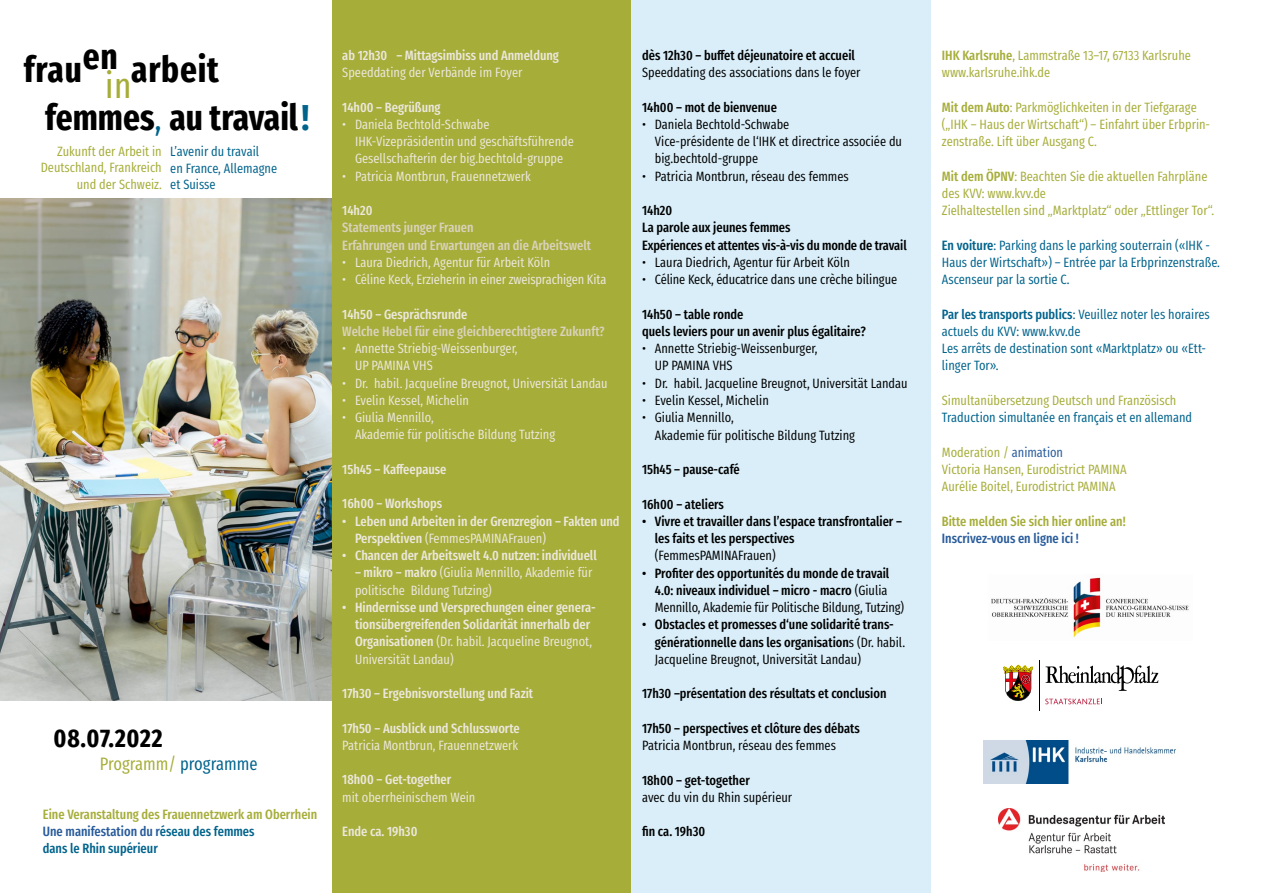
<style>
.page{position:relative;width:1263px;height:893px;background:#fff}
.page>*{position:absolute;margin:0;border:0;box-sizing:border-box;transform-origin:0 0}
.t1{font:700 36px/47.2px "Fira Sans Compressed";color:#000;text-align:center}
.t2{font:36px "Fira Sans Compressed";color:#a6ad39}
.t3{font:700 25.5px "Fira Sans Compressed";letter-spacing:.03em;color:#000}
.t4{font:18px "Fira Sans Compressed";color:#a6ad39}
.t5{font:500 13.5px/17.2px "Fira Sans Compressed";color:#000}
.t6{font:13.5px/17.2px "Fira Sans Compressed";color:#ece8dd}
.t7{font:13.5px/17.2px "Fira Sans Compressed";color:#000}
.t8{font:13.5px/17.2px "Fira Sans Compressed";color:#a6ad39}
.t9{font:500 13.5px/17.2px "Fira Sans Compressed";color:#ece8dd}
.t10{font:13.5px/17.2px "Fira Sans Compressed";color:#00638c}
.t11{font:500 13.5px/17.2px "Fira Sans Compressed";color:#a6ad39}
.t12{font:500 13.5px/17.2px "Fira Sans Compressed";color:#dad2bb}
.t13{font:500 13.5px "Fira Sans Compressed";color:#275b9b}
.s1{font-weight:400;color:#00638c}
.s2{color:#00638c}
.s3{color:#275b9b}
.s4{font-weight:400}
.s5{font-weight:500}
</style>
<div class="page">
<img style="left:0;top:199px;width:332px;height:501px">
<div style="left:332px;top:0;width:299px;height:892px;background:#a6ad39"></div>
<div style="left:631px;top:0;width:299px;height:892px;background:#d9eef9"></div>
<img style="left:998px;top:809px;width:166px;height:62px">
<img style="left:983px;top:741px;width:193px;height:43px">
<svg style="left:1045px;top:665px;width:113px;height:26px"></svg>
<svg style="left:1003px;top:665px;width:30px;height:36px"></svg>
<svg style="left:1045px;top:699px;width:57px;height:5px"></svg>
<hr style="left:1039px;top:660px;width:1px;height:50px;background:#000">
<img style="left:991px;top:577px;width:198px;height:61px">
<h1 class="t1" style="left:83px;top:31px;width:37px">en</h1>
<h1 class="t2" style="left:105px;top:58px;width:28px">in</h1>
<h1 class="t1" style="left:45px;top:44px;width:266px">arbeit<br>femmes<span class="s1">,</span> au travail<span class="s2">!</span></h1>
<h1 class="t1" style="left:24px;top:44px;width:60px">frau</h1>
<p class="t8" style="left:41px;top:143px;width:123px;line-height:16.2px;text-align:right">Zukunft der Arbeit in<br>Deutschland, Frankreich und der Schweiz.</p>
<p class="t10" style="left:170px;top:143px;width:108px;line-height:16.5px">L’avenir du travail<br>en France, Allemagne et Suisse</p>
<h2 class="t3" style="left:54px;top:717px;width:110px">08.07.2022</h2>
<h3 class="t4" style="left:100px;top:750px;width:159px">Programm/ <span class="s2">programme</span></h3>
<p class="t11" style="left:43px;top:805px;width:276px">Eine Veranstaltung des Frauennetzwerk am Oberrhein<br><span class="s3">Une manifestation du r</span><span class="s2">éseau des femmes<br>dans le Rhin supérieur</span></p>
<p class="t9" style="left:342px;top:46px;width:218px">ab 12h30 – Mittagsimbiss und Anmeldung</p>
<p class="t6" style="left:342px;top:63px;width:182px">Speeddating der Verbände im Foyer</p>
<p class="t9" style="left:342px;top:98px;width:100px">14h00 – Begrüßung</p>
<p class="t6" style="left:355px;top:115px;width:220px;text-indent:-13px">• Daniela Bechtold-Schwabe<br>IHK-Vizepräsidentin und geschäftsführende<br>Gesellschafterin der big.bechtold-gruppe</p>
<p class="t6" style="left:342px;top:167px;width:190px">• Patricia Montbrun, Frauennetzwerk</p>
<p class="t9" style="left:342px;top:201px;width:32px">14h20</p>
<p class="t12" style="left:342px;top:218px;width:250px">Statements junger Frauen<br>Erfahrungen und Erwartungen an die Arbeitswelt</p>
<p class="t6" style="left:342px;top:253px;width:209px">• Laura Diedrich, Agentur für Arbeit Köln</p>
<p class="t6" style="left:342px;top:270px;width:265px">• Céline Keck, Erzieherin in einer zweisprachigen Kita</p>
<p class="t9" style="left:342px;top:305px;width:127px">14h50 – Gesprächsrunde</p>
<p class="t12" style="left:342px;top:322px;width:264px">Welche Hebel für eine gleichberechtigtere Zukunft?</p>
<p class="t6" style="left:355px;top:339px;width:164px;text-indent:-13px">• Annette Striebig-Weissenburger,<br>UP PAMINA VHS</p>
<p class="t6" style="left:342px;top:374px;width:267px">• Dr. habil. Jacqueline Breugnot, Universität Landau</p>
<p class="t6" style="left:342px;top:391px;width:128px">• Evelin Kessel, Michelin</p>
<p class="t6" style="left:355px;top:408px;width:202px;text-indent:-13px">• Giulia Mennillo,<br>Akademie für politische Bildung Tutzing</p>
<p class="t9" style="left:342px;top:460px;width:106px">15h45 – Kaffeepause</p>
<p class="t9" style="left:342px;top:494px;width:101px">16h00 – Workshops</p>
<p class="t9" style="left:355px;top:512px;width:266px;text-indent:-13px">• Leben und Arbeiten in der Grenzregion – Fakten und<br>Perspektiven <span class="s4">(FemmesPAMINAFrauen)</span></p>
<p class="t9" style="left:342px;top:546px;width:256px">• Chancen der Arbeitswelt 4.0 nutzen: individuell</p>
<p class="t6" style="left:355px;top:564px;width:239px"><span class="s5">– mikro – makro</span> (Giulia Mennillo, Akademie für politische Bildung Tutzing)</p>
<p class="t9" style="left:355px;top:598px;width:242px;text-indent:-13px">• Hindernisse und Versprechungen einer genera&shy;tionsübergreifenden Solidarität innerhalb der Organisationen <span class="s4">(Dr. habil. Jacqueline Breugnot, Universität Landau)</span></p>
<p class="t9" style="left:342px;top:684px;width:192px">17h30 – Ergebnisvorstellung und Fazit</p>
<p class="t9" style="left:342px;top:719px;width:179px">17h50 – Ausblick und Schlussworte</p>
<p class="t6" style="left:342px;top:736px;width:177px">Patricia Montbrun, Frauennetzwerk</p>
<p class="t9" style="left:342px;top:770px;width:110px">18h00 – Get-together</p>
<p class="t6" style="left:342px;top:788px;width:135px">mit oberrheinischem Wein</p>
<p class="t9" style="left:342px;top:822px;width:77px">Ende ca. 19h30</p>
<p class="t5" style="left:642px;top:46px;width:214px">dès 12h30 – buffet déjeunatoire et accueil</p>
<p class="t7" style="left:642px;top:63px;width:220px">Speeddating des associations dans le foyer</p>
<p class="t5" style="left:642px;top:98px;width:136px">14h00 – mot de bienvenue</p>
<p class="t7" style="left:655px;top:115px;width:249px;text-indent:-13px">• Daniela Bechtold-Schwabe<br>Vice-présidente de l‘IHK et directrice associée du big.bechtold-gruppe</p>
<p class="t7" style="left:642px;top:167px;width:208px">• Patricia Montbrun, réseau des femmes</p>
<p class="t5" style="left:642px;top:201px;width:266px">14h20<br>La parole aux jeunes femmes<br>Expériences et attentes vis-à-vis du monde de travail</p>
<p class="t7" style="left:642px;top:253px;width:209px">• Laura Diedrich, Agentur für Arbeit Köln</p>
<p class="t7" style="left:642px;top:271px;width:257px">• Céline Keck, éducatrice dans une crèche bilingue</p>
<p class="t5" style="left:642px;top:305px;width:225px">14h50 – table ronde<br>quels leviers pour un avenir plus égalitaire?</p>
<p class="t7" style="left:655px;top:340px;width:164px;text-indent:-13px">• Annette Striebig-Weissenburger,<br>UP PAMINA VHS</p>
<p class="t7" style="left:642px;top:374px;width:267px">• Dr. habil. Jacqueline Breugnot, Universität Landau</p>
<p class="t7" style="left:642px;top:391px;width:128px">• Evelin Kessel, Michelin</p>
<p class="t7" style="left:655px;top:409px;width:202px;text-indent:-13px">• Giulia Mennillo,<br>Akademie für politische Bildung Tutzing</p>
<p class="t5" style="left:642px;top:460px;width:99px">15h45 – pause-café</p>
<p class="t5" style="left:642px;top:494px;width:83px">16h00 – ateliers</p>
<p class="t5" style="left:655px;top:512px;width:249px;text-indent:-13px">• Vivre et travailler dans l’espace transfrontalier – les faits et les perspectives</p>
<p class="t7" style="left:655px;top:547px;width:122px">(FemmesPAMINAFrauen)</p>
<p class="t5" style="left:655px;top:564px;width:251px;text-indent:-13px">• Profiter des opportunités du monde de travail<br>4.0: niveaux individuel – micro - macro <span class="s4">(Giulia<br>Mennillo, Akademie für Politische Bildung, Tutzing)</span></p>
<p class="t5" style="left:655px;top:615px;width:252px;text-indent:-13px">• Obstacles et promesses d‘une solidarité trans&shy;générationnelle dans les organisation<span class="s4">s (Dr. habil.<br>Jacqueline Breugnot, Universität Landau)</span></p>
<p class="t5" style="left:642px;top:684px;width:246px">17h30 –présentation des résultats et conclusion</p>
<p class="t5" style="left:642px;top:719px;width:219px">17h50 – perspectives et clôture des débats</p>
<p class="t7" style="left:642px;top:736px;width:195px">Patricia Montbrun, réseau des femmes</p>
<p class="t5" style="left:642px;top:771px;width:109px">18h00 – get-together</p>
<p class="t7" style="left:642px;top:788px;width:152px">avec du vin du Rhin supérieur</p>
<p class="t5" style="left:642px;top:822px;width:65px">fin ca. 19h30</p>
<p class="t8" style="left:942px;top:46px;width:250px"><span class="s5">IHK Karlsruhe</span>, Lammstraße 13–17, 67133 Karlsruhe www.karlsruhe.ihk.de</p>
<p class="t8" style="left:942px;top:98px;width:270px"><span class="s5">Mit dem Auto</span>: Parkmöglichkeiten in der Tiefgarage („IHK – Haus der Wirtschaft“) – Einfahrt über Erbprin&shy;zenstraße. Lift über Ausgang C.</p>
<p class="t8" style="left:942px;top:167px;width:274px"><span class="s5">Mit dem ÖPNV</span>: Beachten Sie die aktuellen Fahrpläne des KVV: www.kvv.de<br>Zielhaltestellen sind „Marktplatz“ oder „Ettlinger Tor“.</p>
<p class="t10" style="left:942px;top:236px;width:280px"><span class="s5">En voiture</span>: Parking dans le parking souterrain («IHK -<br>Haus der Wirtschaft») – Entrée par la Erbprinzenstraße.<br>Ascenseur par la sortie C.</p>
<p class="t10" style="left:942px;top:305px;width:269px"><span class="s5">Par les transports publics</span>: Veuillez noter les horaires actuels du KVV: www.kvv.de<br>Les arrêts de destination sont «Marktplatz» ou «Ett&shy;linger Tor».</p>
<p class="t8" style="left:942px;top:391px;width:236px">Simultanübersetzung Deutsch und Französisch</p>
<p class="t10" style="left:942px;top:408px;width:252px">Traduction simultanée en français et en allemand</p>
<p class="t8" style="left:942px;top:443px;width:186px">Moderation / <span class="s3">animation<br></span>Victoria Hansen, Eurodistrict PAMINA<br>Aurélie Boitel, Eurodistrict PAMINA</p>
<p class="t11" style="left:942px;top:512px;width:185px">Bitte melden Sie sich hier online an!</p>
<p class="t13" style="left:942px;top:527px;width:138px">Inscrivez-vous en ligne ici !</p>
</div>
